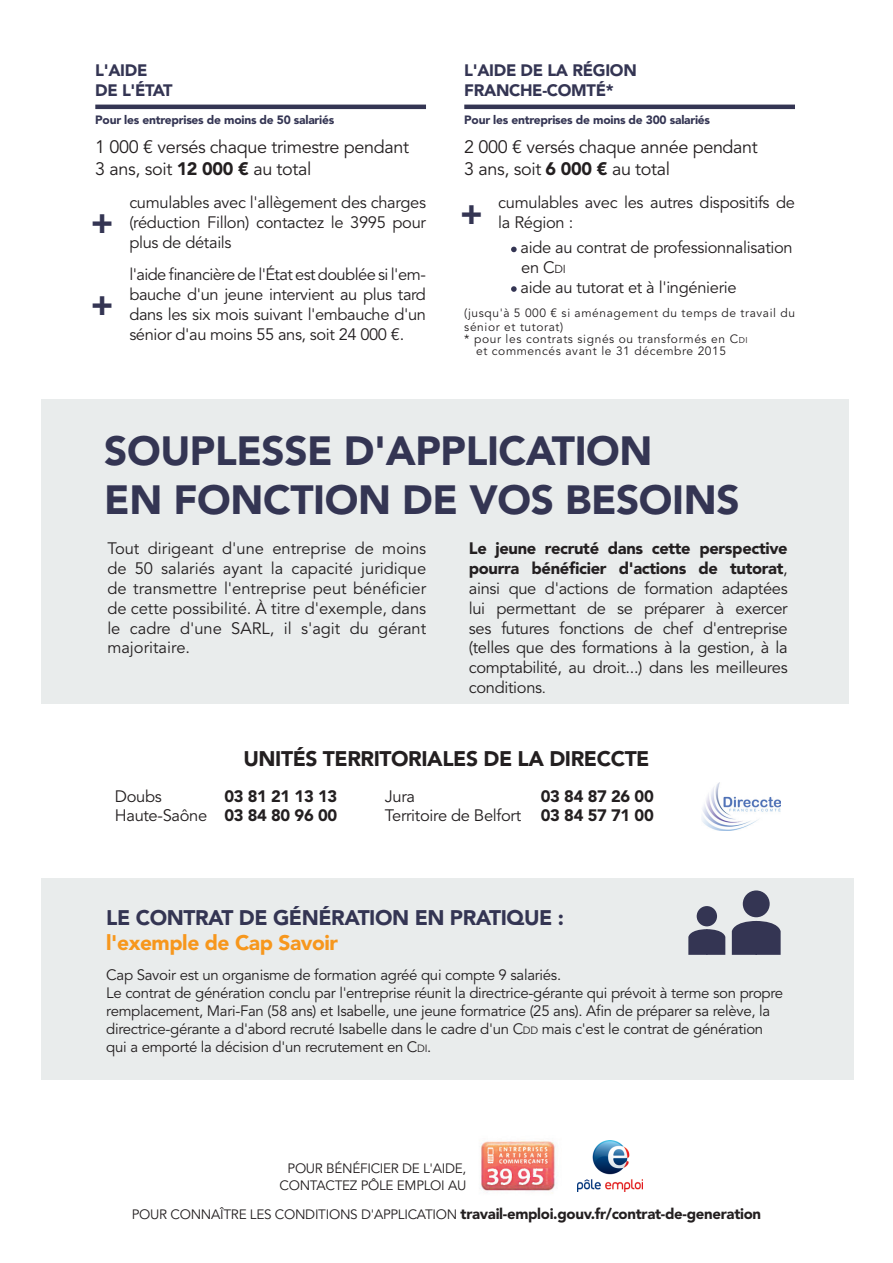
<style>
.page{position:relative;width:893px;height:1263px;background:#fff}
.page>*{position:absolute;margin:0;border:0;box-sizing:border-box;transform-origin:0 0}
.t1{font:900 40.5px/48.6px "Avenir LT Std";letter-spacing:-.01em;color:#343553}
.t2{font:900 34.2px "Avenir LT Std";color:#343553}
.t3{font:900 21px "Avenir LT Std";letter-spacing:-.02em;color:#343553}
.t4{font:900 21px "Avenir LT Std";letter-spacing:-.02em;color:#231f20}
.t5{font:900 21px "Avenir LT Std";letter-spacing:-.02em;color:#f7971d}
.t6{font:18px/21.6px "Avenir LT Std";letter-spacing:-.02em;color:#231f20}
.t7{font:16.5px/19.8px "Avenir LT Std";letter-spacing:-.02em;color:#231f20;text-align:justify}
.t8{font:900 16.5px/19.8px "Avenir LT Std";letter-spacing:-.02em;color:#343553}
.t9{font:900 16.5px "Avenir LT Std";letter-spacing:-.02em;color:#231f20}
.t10{font:15px/18px "Avenir LT Std";letter-spacing:-.02em;color:#231f20}
.t11{font:900 15px "Avenir LT Std";letter-spacing:-.02em;color:#231f20}
.t12{font:13.5px/16.2px "Avenir LT Std";letter-spacing:-.02em;color:#231f20}
.t13{font:12px/14.4px "Avenir LT Std";letter-spacing:.05em;color:#231f20}
.t14{font:900 12px "Avenir LT Std";letter-spacing:-.02em;color:#343553}
.s1{font-weight:900}
.s2{font-size:11.55px}
.s3{font-size:8.4px}
.s4{font-size:15px}
.s5{font-size:10.5px}
.s6{font-style:inherit}
.s7{font-weight:400;font-size:13.5px}
</style>
<div class="page">
<div style="left:42px;top:399px;width:807px;height:304px;background:#e9ecec"></div>
<div style="left:42px;top:878px;width:812px;height:202px;background:#e9ecec"></div>
<hr style="left:95px;top:105px;width:331px;height:4px;background:#343553">
<hr style="left:464px;top:105px;width:331px;height:4px;background:#343553">
<svg style="left:511px;top:247px;width:6px;height:5px"></svg>
<svg style="left:511px;top:286px;width:6px;height:6px"></svg>
<img style="left:702px;top:783px;width:79px;height:48px">
<img style="left:480px;top:1141px;width:77px;height:53px">
<img style="left:578px;top:1140px;width:64px;height:52px">
<svg style="left:732px;top:921px;width:49px;height:34px;background:#42435e"></svg>
<svg style="left:688px;top:929px;width:37px;height:26px"></svg>
<div style="left:743px;top:890px;width:27px;height:27px;background:#343553;border-radius:50%"></div>
<div style="left:697px;top:906px;width:20px;height:20px;background:#343553;border-radius:50%"></div>
<p class="t8" style="left:95px;top:61px;width:76px">L'aide<br>de l'état</p>
<p class="t8" style="left:464px;top:61px;width:35px">L'aide</p>
<p class="t8" style="left:521px;top:61px;width:118px">de la Région</p>
<p class="t8" style="left:464px;top:80px;width:57px">Franche</p>
<p class="t8" style="left:542px;top:80px;width:73px">-Comté*</p>
<p class="t14" style="left:95px;top:112px;width:240px">Pour les entreprises de moins de 50 salariés</p>
<p class="t14" style="left:464px;top:112px;width:247px">Pour les entreprises de moins de 300 salariés</p>
<p class="t6" style="left:95px;top:137px;width:315px">1 000 € versés chaque trimestre pendant<br>3 ans, soit <span class="s1">12 000 €</span> au total</p>
<p class="t7" style="left:129px;top:193px;width:298px">cumulables avec l'allègement des charges (réduction Fillon) contactez le 3995 pour plus de détails</p>
<p class="t7" style="left:129px;top:265px;width:298px">l'aide financière de l'État est doublée si l'em&shy;bauche d'un jeune intervient au plus tard dans les six mois suivant l'embauche d'un sénior d'au moins 55 ans, soit 24 000 €.</p>
<h2 class="t2" style="left:91px;top:202px;width:24px">+</h2>
<h2 class="t2" style="left:91px;top:283px;width:24px">+</h2>
<p class="t6" style="left:464px;top:137px;width:295px">2 000 € versés chaque année pendant<br>3 ans, soit <span class="s1">6 000 €</span> au total</p>
<p class="t7" style="left:498px;top:193px;width:298px">cumulables avec les autres dispositifs de la Région :</p>
<p class="t7" style="left:521px;top:238px;width:274px;text-align:left">aide au contrat de professionnalisation en C<span class="s2">di<br></span>aide au tutorat et à l'ingénierie</p>
<p class="t13" style="left:464px;top:306px;width:332px">(jusqu'à 5 000 € si aménagement du temps de travail du sénior et tutorat)</p>
<p class="t13" style="left:476px;top:333px;width:273px;line-height:12px;text-indent:-12px">* pour les contrats signés ou transformés en C<span class="s3">di </span>et commencés avant le 31 décembre 2015</p>
<h2 class="t2" style="left:460px;top:192px;width:24px">+</h2>
<h1 class="t1" style="left:104px;top:427px;width:110px">souplesse</h1>
<h1 class="t1" style="left:344px;top:427px;width:95px">d'applic</h1>
<h1 class="t1" style="left:104px;top:427px;width:550px;text-indent:422px">ation en fonction de vos bes</h1>
<h1 class="t1" style="left:639px;top:475px;width:98px">oins</h1>
<p class="t7" style="left:107px;top:539px;width:320px">Tout dirigeant d'une entreprise de moins de 50 salariés ayant la capacité juridique de transmettre l'entreprise peut bénéficier de cette possibilité. à titre d'exemple, dans le cadre d'une SARL, il s'agit du gérant majoritaire.</p>
<p class="t7" style="left:469px;top:539px;width:320px"><span class="s1">Le jeune recruté dans cette perspective pourra bénéficier d'actions de tutorat</span>, ainsi que d'actions de formation adaptées lui permettant de se préparer à exercer ses futures fonctions de chef d'entreprise (telles que des formations à la gestion, à la comptabilité, au droit...) dans les meilleures conditions<span class="s4">.</span></p>
<p class="t4" style="left:243px;top:746px;width:211px">Unités te rritoriales</p>
<p class="t4" style="left:483px;top:746px;width:114px">de la direccte</p>
<p class="t7" style="left:115px;top:786px;width:48px">Doubs</p>
<p class="t9" style="left:224px;top:786px;width:114px">03 81 21 13 13</p>
<p class="t7" style="left:385px;top:786px;width:32px">Jura</p>
<p class="t9" style="left:541px;top:786px;width:114px">03 84 87 26 00</p>
<p class="t7" style="left:115px;top:806px;width:224px">Haute-Saône <span class="s1">03 84 80 96 00</span></p>
<p class="t7" style="left:385px;top:806px;width:270px">Territoire de Belfort <span class="s1">03 84 57 71 00</span></p>
<p class="t3" style="left:106px;top:905px;width:459px">le Contrat de génération En PRATIQU E :</p>
<p class="t5" style="left:106px;top:930px;width:233px">l'exemple de Cap Savoir</p>
<p class="t10" style="left:106px;top:966px;width:678px">Cap Savoir est un organisme de formation agréé qui compte 9 salariés.<br>Le contrat de génération conclu par l'entreprise réunit la directrice-gérante qui prévoit à terme son propre remplacement, Mari-Fan (58 ans) et Isabelle, une jeune formatrice (25 ans). Afin de préparer sa relève, la directrice-gérante a d'abord recruté Isabelle dans le cadre d'un C<span class="s5">dd</span> mais c'est le contrat de génération qui a emporté la décision d'un recrutement en C<span class="s5">di</span><span class="s6">.</span></p>
<p class="t12" style="left:280px;top:1161px;width:188px;text-indent:8px">POUR Bén éficier de l'aide, contactez</p>
<p class="t12" style="left:361px;top:1177px;width:46px">pôle empl</p>
<p class="t12" style="left:430px;top:1177px;width:35px">oi au</p>
<p class="t12" style="left:132px;top:1207px;width:101px">POUR connaître</p>
<p class="t11" style="left:250px;top:1205px;width:513px"><span class="s7">les con dition s d'application</span> travail-emploi.gouv.fr/contrat-de-generation</p>
</div>
